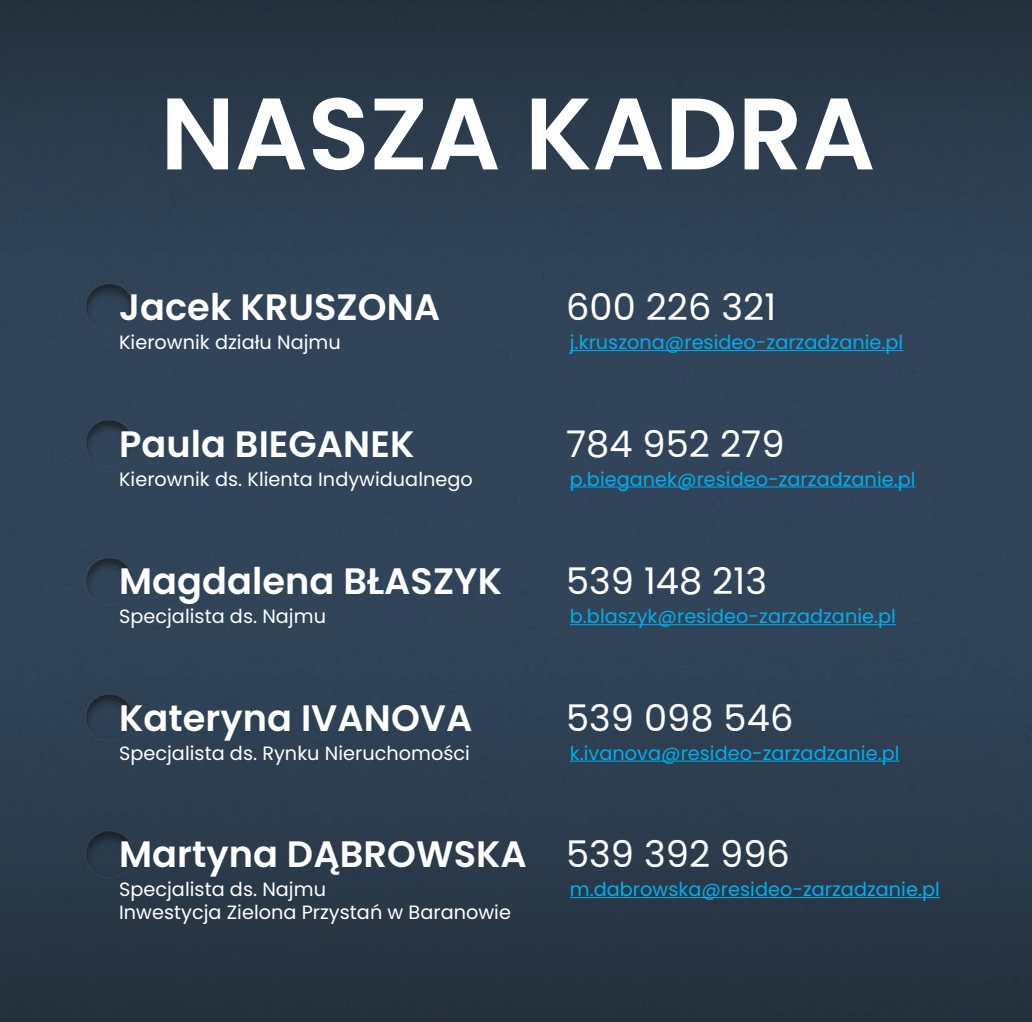
<style>
.page{position:relative;width:1032px;height:1022px;background:#fff}
.page>*{position:absolute;margin:0;border:0;box-sizing:border-box;transform-origin:0 0}
.t1{font:600 101.5px "Poppins";color:#fff}
.t2{font:600 36.75px "Poppins";color:#fff}
.t3{font:36.75px "Poppins";color:#fff}
.t4{font:19.25px "Poppins";color:#00aeef}
.t5{font:19.25px/23.1px "Poppins";color:#fff}
</style>
<div class="page">
<img style="left:0;top:0;width:1032px;height:1022px">
<hr style="left:570px;top:350px;width:333px;height:1px;background:#00aeef">
<hr style="left:570px;top:486px;width:345px;height:1px;background:#00aeef">
<hr style="left:570px;top:624px;width:326px;height:1px;background:#00aeef">
<hr style="left:570px;top:761px;width:329px;height:1px;background:#00aeef">
<hr style="left:570px;top:897px;width:370px;height:1px;background:#00aeef">
<p class="t1" style="left:160px;top:75px;width:716px">NASZA KADRA</p>
<p class="t2" style="left:119px;top:286px;width:323px">Jacek KRUSZONA</p>
<p class="t3" style="left:566px;top:286px;width:211px">600 226 321</p>
<p class="t5" style="left:119px;top:331px;width:223px">Kierownik działu Najmu</p>
<p class="t4" style="left:570px;top:331px;width:335px">j.kruszona@resideo-zarzadzanie.pl</p>
<p class="t2" style="left:119px;top:422px;width:297px">Paula BIEGANEK</p>
<p class="t3" style="left:566px;top:422px;width:220px">784 952 279</p>
<p class="t5" style="left:119px;top:467px;width:355px">Kierownik ds. Klienta Indywidualnego</p>
<p class="t4" style="left:570px;top:468px;width:347px">p.bieganek@resideo-zarzadzanie.pl</p>
<p class="t2" style="left:119px;top:560px;width:384px">Magdalena BŁASZYK</p>
<p class="t3" style="left:566px;top:560px;width:202px">539 148 213</p>
<p class="t5" style="left:119px;top:605px;width:208px">Specjalista ds. Najmu</p>
<p class="t4" style="left:570px;top:605px;width:328px">b.blaszyk@resideo-zarzadzanie.pl</p>
<p class="t2" style="left:119px;top:696px;width:355px">Kateryna IVANOVA</p>
<p class="t3" style="left:566px;top:696px;width:229px">539 098 546</p>
<p class="t5" style="left:119px;top:741px;width:352px">Specjalista ds. Rynku Nieruchomości</p>
<p class="t4" style="left:570px;top:742px;width:331px">k.ivanova@resideo-zarzadzanie.pl</p>
<p class="t2" style="left:119px;top:833px;width:409px">Martyna DĄBROWSKA</p>
<p class="t3" style="left:566px;top:833px;width:225px">539 392 996</p>
<p class="t5" style="left:119px;top:878px;width:393px">Specjalista ds. Najmu<br>Inwestycja Zielona Przystań w Baranowie</p>
<p class="t4" style="left:570px;top:878px;width:372px">m.dabrowska@resideo-zarzadzanie.pl</p>
</div>
